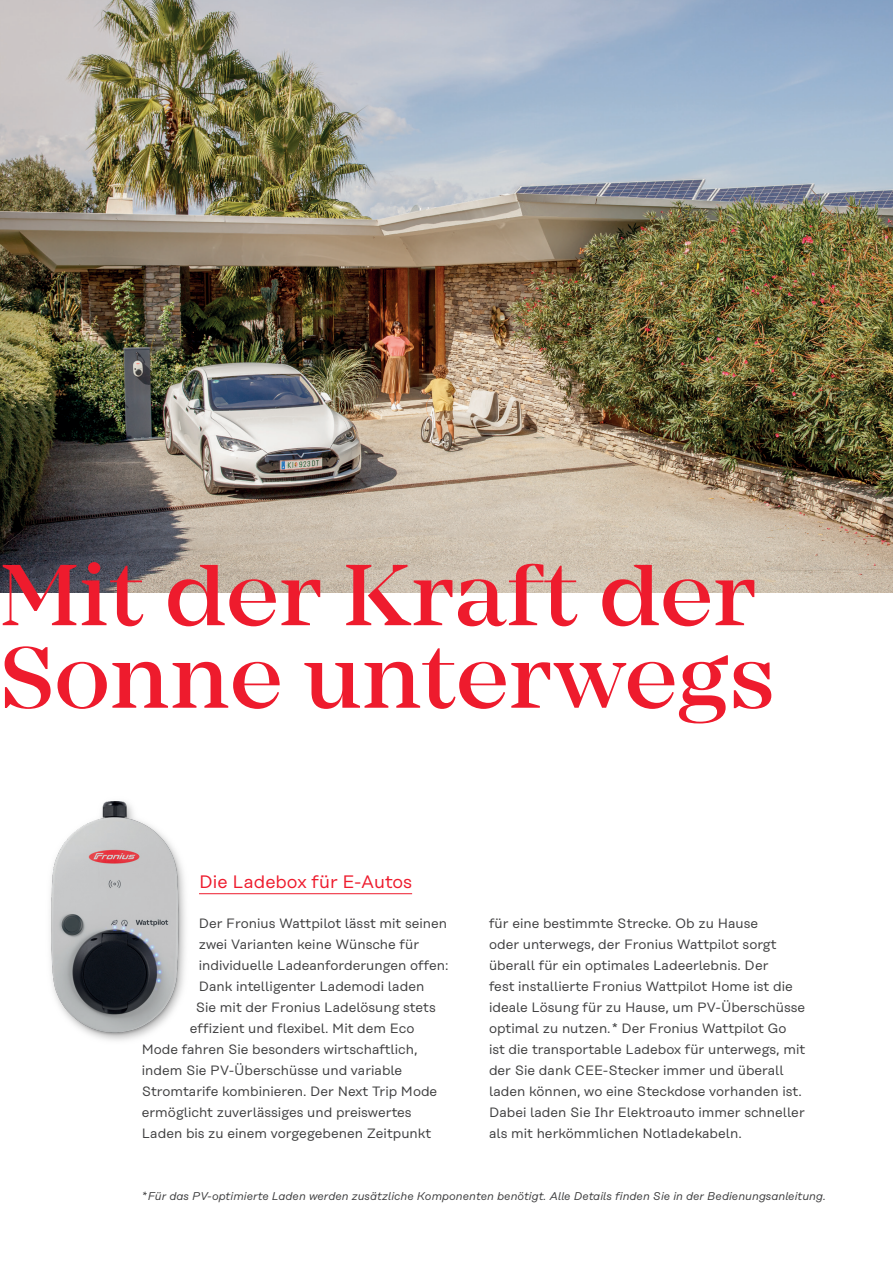
<style>
.page{position:relative;width:893px;height:1263px;background:#fff}
.page>*{position:absolute;margin:0;border:0;box-sizing:border-box;transform-origin:0 0}
.t1{font:500 90px/82.5px "Mirador";color:#ee1b2d}
.t2{font:18px "Rational Text";color:#ee1b2d}
.t3{font:13.5px/21px "Rational Text";color:#3e3e3f}
.t4{font:italic 11.25px "Rational Text";color:#3e3e3f}
</style>
<div class="page">
<img style="left:50px;top:801px;width:156px;height:240px">
<img style="left:0;top:0;width:893px;height:592px">
<hr style="left:199px;top:893px;width:213px;height:1px;background:#ee1b2d">
<h1 class="t1" style="left:0;top:555px;width:777px">Mit der Kraft der<br>Sonne unterwegs</h1>
<h2 class="t2" style="left:199px;top:872px;width:215px">Die Ladebox für E-Autos</h2>
<p class="t3" style="left:199px;top:913px;width:250px">Der Fronius Wattpilot lässt mit seinen</p>
<p class="t3" style="left:199px;top:934px;width:222px">zwei Varianten keine Wünsche für</p>
<p class="t3" style="left:199px;top:955px;width:251px">individuelle Ladeanforderungen offen:</p>
<p class="t3" style="left:199px;top:976px;width:227px">Dank intelligenter Lademodi laden</p>
<p class="t3" style="left:196px;top:997px;width:241px">Sie mit der Fronius Ladelösung stets</p>
<p class="t3" style="left:190px;top:1018px;width:226px">effizient und flexibel. Mit dem Eco</p>
<p class="t3" style="left:142px;top:1039px;width:277px">Mode fahren Sie besonders wirtschaftlich,</p>
<p class="t3" style="left:142px;top:1060px;width:262px">indem Sie PV-Überschüsse und variable</p>
<p class="t3" style="left:142px;top:1081px;width:297px">Stromtarife kombinieren. Der Next Trip Mode</p>
<p class="t3" style="left:142px;top:1102px;width:271px">ermöglicht zuverlässiges und preiswertes</p>
<p class="t3" style="left:142px;top:1123px;width:291px">Laden bis zu einem vorgegebenen Zeitpunkt</p>
<p class="t3" style="left:489px;top:913px;width:318px">für eine bestimmte Strecke. Ob zu Hause<br>oder unterwegs, der Fronius Wattpilot sorgt überall für ein optimales Ladeerlebnis. Der<br>fest installierte Fronius Wattpilot Home ist die ideale Lösung für zu Hause, um PV-Überschüsse optimal zu nutzen. * Der Fronius Wattpilot Go ist die transportable Ladebox für unterwegs, mit der Sie dank CEE-Stecker immer und überall laden können, wo eine Steckdose vorhanden ist.<br>Dabei laden Sie Ihr Elektroauto immer schneller als mit herkömmlichen Notladekabeln.</p>
<p class="t4" style="left:142px;top:1189px;width:686px">* Für das PV-optimierte Laden werden zusätzliche Komponenten benötigt. Alle Details finden Sie in der Bedienungsanleitung.</p>
</div>
